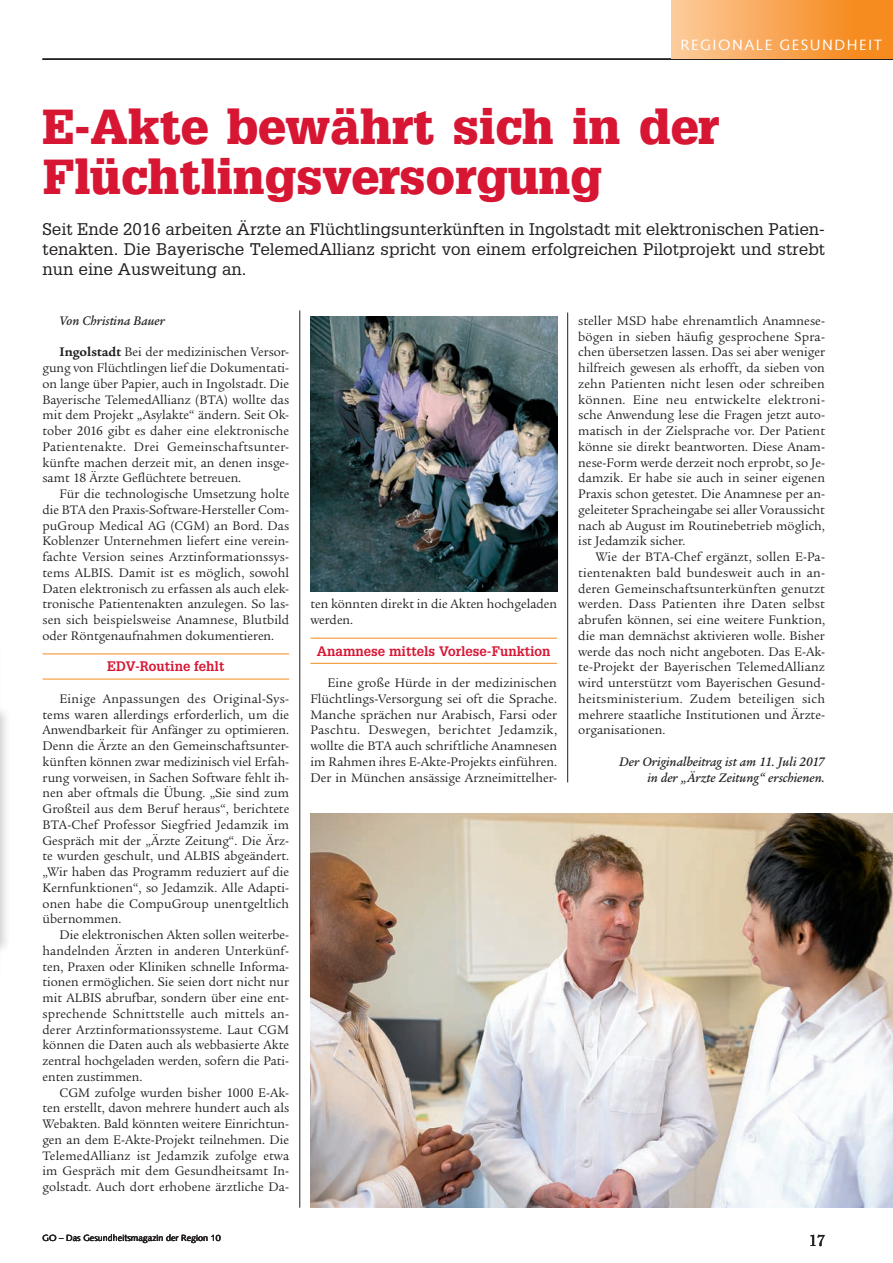
<style>
.page{position:relative;width:893px;height:1263px;background:#fff}
.page>*{position:absolute;margin:0;border:0;box-sizing:border-box;transform-origin:0 0}
.t1{font:900 48px/49.5px "Glypha LT";color:#d71634}
.t2{font:16.5px/19.8px "Glypha LT";color:#231f20;text-align:justify}
.t3{font:15.75px "Clearface";color:#231f20}
.t4{font:15px "Syntax LT";letter-spacing:.1em;color:#fff}
.t5{font:13.5px/15.8px "Legacy Ser ITC";color:#231f20}
.t6{font:13.5px "Legacy Ser ITC";letter-spacing:.02em;color:#231f20}
.t7{font:italic 500 13.5px/15.8px "Legacy Ser ITC";color:#231f20;text-align:right}
.t8{font:700 13.5px "Glypha";color:#d71634}
.t9{font:13.5px "Legacy Ser ITC";letter-spacing:.025em;color:#231f20}
.t10{font:13.5px "Legacy Ser ITC Medi Ital OS";color:#231f20}
.t11{font:9px "Syntax LT";color:#231f20}
.s1{font-weight:700}
</style>
<div class="page">
<hr style="left:43px;top:59px;width:850px;height:1px;background:#231f20">
<div style="left:672px;top:0;width:221px;height:59px;background:linear-gradient(to right,#fdc999,#f5810d)"></div>
<hr style="left:567px;top:313px;width:1px;height:469px;background:#231f20">
<hr style="left:299px;top:310px;width:1px;height:898px;background:#231f20">
<hr style="left:43px;top:653px;width:246px;height:1px;background:#f68b1f">
<hr style="left:43px;top:679px;width:246px;height:1px;background:#f68b1f">
<hr style="left:310px;top:638px;width:247px;height:1px;background:#f68b1f">
<hr style="left:310px;top:663px;width:247px;height:1px;background:#f68b1f">
<img style="left:310px;top:813px;width:583px;height:395px">
<img style="left:310px;top:317px;width:247px;height:274px">
<div style="left:0;top:705px;width:12px;height:250px;background:#231f20;opacity:.2"></div>
<img style="left:0;top:710px;width:1px;height:234px">
<p class="t4" style="left:680px;top:36px;width:22px">Regiona</p>
<p class="t4" style="left:756px;top:36px;width:48px">le Gesund</p>
<p class="t4" style="left:847px;top:36px;width:21px">heit</p>
<p class="t1" style="left:43px;top:103px;width:678px">E-Akte bewährt sich in der<br>Flüchtlingsversorgung</p>
<p class="t2" style="left:43px;top:219px;width:784px">Seit Ende 2016 arbeiten Ärzte an Flüchtlingsunterkünften in Ingolstadt mit elektronischen Patien&shy;tenakten. Die Bayerische TelemedAllianz spricht von einem erfolgreichen Pilotprojekt und strebt nun eine Ausweitung an.</p>
<p class="t10" style="left:60px;top:313px;width:107px">Von Christina Bauer</p>
<p class="t5" style="left:60px;top:344px;width:231px"><span class="s1">Ingolstadt</span> Bei der medizinischen Versor-</p>
<p class="t5" style="left:43px;top:360px;width:248px">gung von Flüchtlingen lief die Dokumentati-</p>
<p class="t5" style="left:43px;top:376px;width:248px">on lange über Papier, auch in Ingolstadt. Die</p>
<p class="t5" style="left:43px;top:392px;width:248px">Bayerische TelemedAllianz (BTA) wollte das</p>
<p class="t5" style="left:43px;top:407px;width:248px">mit dem Projekt „Asylakte“ ändern. Seit Ok-</p>
<p class="t5" style="left:43px;top:423px;width:248px">tober 2016 gibt es daher eine elektronische</p>
<p class="t9" style="left:43px;top:439px;width:248px">Patientenakte. Drei Gemeinschaftsunter-</p>
<p class="t5" style="left:43px;top:455px;width:248px">künfte machen derzeit mit, an denen insge-</p>
<p class="t5" style="left:43px;top:470px;width:200px">samt 18 Ärzte Geflüchtete betreuen.</p>
<p class="t5" style="left:60px;top:486px;width:231px">Für die technologische Umsetzung holte</p>
<p class="t5" style="left:43px;top:502px;width:248px">die BTA den Praxis-Software-Hersteller Com-</p>
<p class="t5" style="left:43px;top:518px;width:248px">puGroup Medical AG (CGM) an Bord. Das</p>
<p class="t5" style="left:43px;top:533px;width:248px">Koblenzer Unternehmen liefert eine verein-</p>
<p class="t5" style="left:43px;top:549px;width:248px">fachte Version seines Arztinformationssys-</p>
<p class="t5" style="left:43px;top:565px;width:248px">tems ALBIS. Damit ist es möglich, sowohl</p>
<p class="t5" style="left:43px;top:581px;width:248px">Daten elektronisch zu erfassen als auch elek-</p>
<p class="t5" style="left:43px;top:596px;width:248px">tronische Patientenakten anzulegen. So las-</p>
<p class="t5" style="left:43px;top:612px;width:248px">sen sich beispielsweise Anamnese, Blutbild</p>
<p class="t5" style="left:43px;top:628px;width:233px">oder Röntgenaufnahmen dokumentieren.</p>
<p class="t8" style="left:107px;top:658px;width:119px">EDV-Routine fehlt</p>
<p class="t6" style="left:60px;top:691px;width:231px">Einige Anpassungen des Original-Sys-</p>
<p class="t5" style="left:43px;top:707px;width:248px">tems waren allerdings erforderlich, um die</p>
<p class="t5" style="left:43px;top:722px;width:248px">Anwendbarkeit für Anfänger zu optimieren.</p>
<p class="t5" style="left:43px;top:738px;width:248px">Denn die Ärzte an den Gemeinschaftsunter-</p>
<p class="t5" style="left:43px;top:754px;width:248px">künften können zwar medizinisch viel Erfah-</p>
<p class="t5" style="left:43px;top:770px;width:248px">rung vorweisen, in Sachen Software fehlt ih-</p>
<p class="t5" style="left:43px;top:785px;width:248px">nen aber oftmals die Übung. „Sie sind zum</p>
<p class="t5" style="left:43px;top:801px;width:248px">Großteil aus dem Beruf heraus“, berichtete</p>
<p class="t5" style="left:43px;top:817px;width:248px">BTA-Chef Professor Siegfried Jedamzik im</p>
<p class="t5" style="left:43px;top:833px;width:248px">Gespräch mit der „Ärzte Zeitung“. Die Ärz-</p>
<p class="t5" style="left:43px;top:848px;width:248px">te wurden geschult, und ALBIS abgeändert.</p>
<p class="t5" style="left:43px;top:864px;width:248px">„Wir haben das Programm reduziert auf die</p>
<p class="t5" style="left:43px;top:880px;width:248px">Kernfunktionen“, so Jedamzik. Alle Adapti-</p>
<p class="t5" style="left:43px;top:896px;width:248px">onen habe die CompuGroup unentgeltlich</p>
<p class="t5" style="left:43px;top:911px;width:80px">übernommen.</p>
<p class="t5" style="left:60px;top:927px;width:231px">Die elektronischen Akten sollen weiterbe-</p>
<p class="t5" style="left:43px;top:943px;width:248px">handelnden Ärzten in anderen Unterkünf-</p>
<p class="t5" style="left:43px;top:959px;width:248px">ten, Praxen oder Kliniken schnelle Informa-</p>
<p class="t5" style="left:43px;top:974px;width:248px">tionen ermöglichen. Sie seien dort nicht nur</p>
<p class="t5" style="left:43px;top:990px;width:248px">mit ALBIS abrufbar, sondern über eine ent-</p>
<p class="t5" style="left:43px;top:1006px;width:248px">sprechende Schnittstelle auch mittels an-</p>
<p class="t5" style="left:43px;top:1022px;width:248px">derer Arztinformationssysteme. Laut CGM</p>
<p class="t5" style="left:43px;top:1037px;width:248px">können die Daten auch als webbasierte Akte</p>
<p class="t5" style="left:43px;top:1053px;width:248px">zentral hochgeladen werden, sofern die Pati-</p>
<p class="t5" style="left:43px;top:1069px;width:101px">enten zustimmen.</p>
<p class="t5" style="left:60px;top:1085px;width:231px">CGM zufolge wurden bisher 1000 E-Ak-</p>
<p class="t5" style="left:43px;top:1100px;width:248px">ten erstellt, davon mehrere hundert auch als</p>
<p class="t5" style="left:43px;top:1116px;width:248px">Webakten. Bald könnten weitere Einrichtun-</p>
<p class="t5" style="left:43px;top:1132px;width:248px">gen an dem E-Akte-Projekt teilnehmen. Die</p>
<p class="t5" style="left:43px;top:1148px;width:248px">TelemedAllianz ist Jedamzik zufolge etwa</p>
<p class="t5" style="left:43px;top:1163px;width:248px">im Gespräch mit dem Gesundheitsamt In-</p>
<p class="t5" style="left:43px;top:1179px;width:248px">golstadt. Auch dort erhobene ärztliche Da-</p>
<p class="t5" style="left:578px;top:313px;width:248px">steller MSD habe ehrenamtlich Anamnese-</p>
<p class="t5" style="left:578px;top:329px;width:248px">bögen in sieben häufig gesprochene Spra-</p>
<p class="t5" style="left:578px;top:344px;width:248px">chen übersetzen lassen. Das sei aber weniger</p>
<p class="t5" style="left:578px;top:360px;width:248px">hilfreich gewesen als erhofft, da sieben von</p>
<p class="t5" style="left:578px;top:376px;width:248px">zehn Patienten nicht lesen oder schreiben</p>
<p class="t6" style="left:578px;top:392px;width:248px">können. Eine neu entwickelte elektroni-</p>
<p class="t5" style="left:578px;top:407px;width:248px">sche Anwendung lese die Fragen jetzt auto-</p>
<p class="t5" style="left:578px;top:423px;width:248px">matisch in der Zielsprache vor. Der Patient</p>
<p class="t5" style="left:578px;top:439px;width:248px">könne sie direkt beantworten. Diese Anam-</p>
<p class="t5" style="left:578px;top:455px;width:248px">nese-Form werde derzeit noch erprobt, so Je-</p>
<p class="t5" style="left:578px;top:470px;width:248px">damzik. Er habe sie auch in seiner eigenen</p>
<p class="t5" style="left:578px;top:486px;width:248px">Praxis schon getestet. Die Anamnese per an-</p>
<p class="t5" style="left:578px;top:502px;width:248px">geleiteter Spracheingabe sei aller Voraussicht</p>
<p class="t5" style="left:578px;top:518px;width:248px">nach ab August im Routinebetrieb möglich,</p>
<p class="t5" style="left:578px;top:533px;width:109px">ist Jedamzik sicher.</p>
<p class="t5" style="left:595px;top:549px;width:231px">Wie der BTA-Chef ergänzt, sollen E-Pa-</p>
<p class="t5" style="left:578px;top:565px;width:248px">tientenakten bald bundesweit auch in an-</p>
<p class="t5" style="left:578px;top:581px;width:248px">deren Gemeinschaftsunterkünften genutzt</p>
<p class="t5" style="left:578px;top:596px;width:248px">werden. Dass Patienten ihre Daten selbst</p>
<p class="t5" style="left:578px;top:612px;width:248px">abrufen können, sei eine weitere Funktion,</p>
<p class="t5" style="left:578px;top:628px;width:248px">die man demnächst aktivieren wolle. Bisher</p>
<p class="t5" style="left:578px;top:644px;width:248px">werde das noch nicht angeboten. Das E-Ak-</p>
<p class="t5" style="left:578px;top:659px;width:248px">te-Projekt der Bayerischen TelemedAllianz</p>
<p class="t5" style="left:578px;top:675px;width:248px">wird unterstützt vom Bayerischen Gesund-</p>
<p class="t6" style="left:578px;top:691px;width:248px">heitsministerium. Zudem beteiligen sich</p>
<p class="t5" style="left:578px;top:707px;width:248px">mehrere staatliche Institutionen und Ärzte-</p>
<p class="t5" style="left:578px;top:722px;width:89px">organisationen.</p>
<p class="t7" style="left:619px;top:754px;width:207px">Der Originalbeitrag ist am 11. Juli 2017 in der „Ärzte Zeitung“ erschienen.</p>
<p class="t5" style="left:310px;top:596px;width:248px">ten könnten direkt in die Akten hochgeladen werden.</p>
<p class="t8" style="left:317px;top:642px;width:235px">Anamnese mittels Vorlese-Funktion</p>
<p class="t5" style="left:310px;top:675px;width:248px;text-align:justify;text-indent:17px">Eine große Hürde in der medizinischen Flüchtlings-Versorgung sei oft die Sprache.<br>Manche sprächen nur Arabisch, Farsi oder Paschtu. Deswegen, berichtet Jedamzik, wollte die BTA auch schriftliche Anamnesen im Rahmen ihres E-Akte-Projekts einführen.<br>Der in München ansässige Arzneimittelher-</p>
<p class="t11" style="left:43px;top:1232px;width:180px">GO – Das Gesundheitsmagazin der Region 10</p>
<p class="t3" style="left:809px;top:1231px;width:17px">17</p>
</div>
